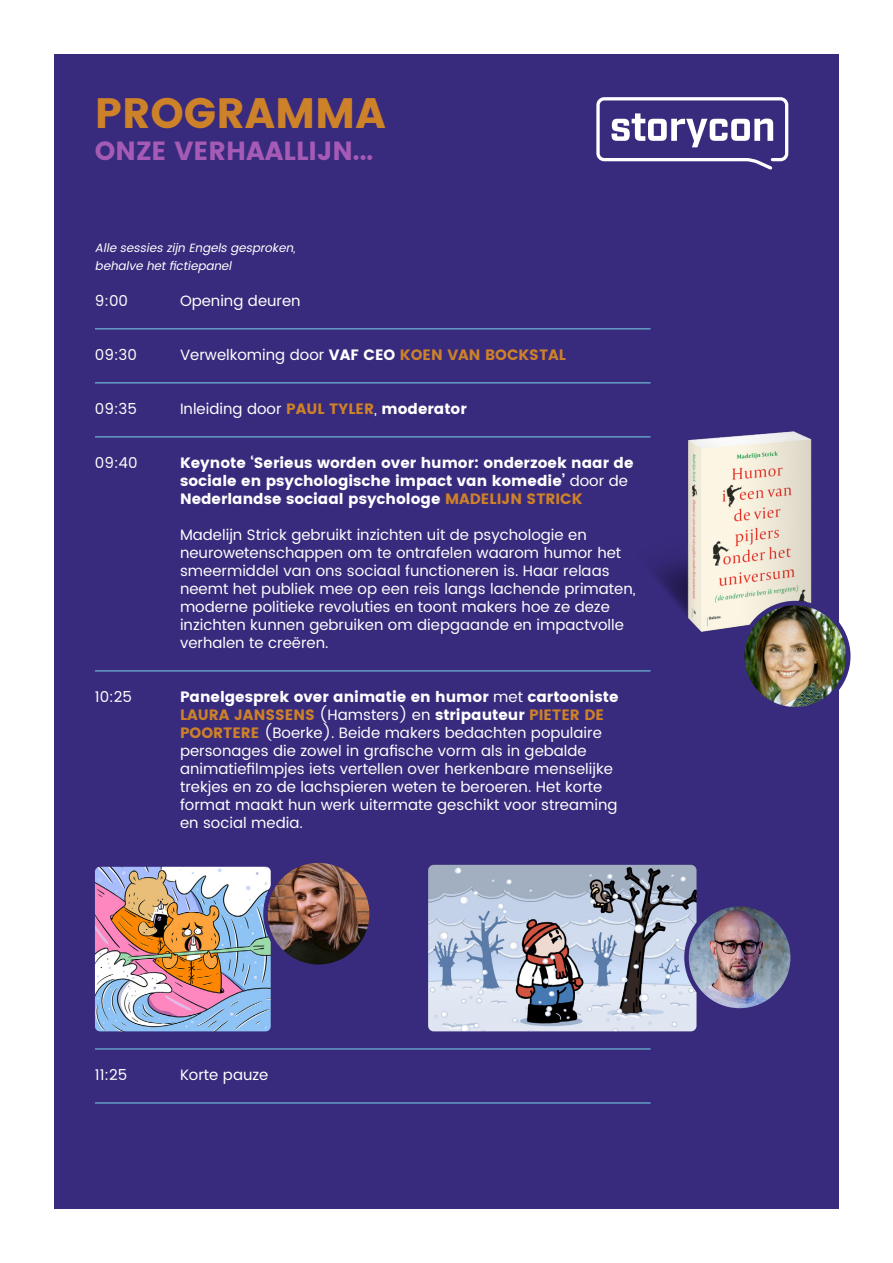
<style>
.page{position:relative;width:893px;height:1263px;background:#fff}
.page>*{position:absolute;margin:0;border:0;box-sizing:border-box;transform-origin:0 0}
.t1{font:700 42.45px "Poppins";color:#cd8129}
.t2{font:700 26.25px "Poppins";color:#a55bb5}
.t3{font:15px/18px "Poppins";color:#fff}
.t4{font:700 15px/18px "Poppins";color:#fff}
.t5{font:italic 12px/18px "Poppins";color:#fff}
.s1{font-weight:700}
.s2{font-weight:700;color:#cd8129}
.s3{font-weight:400}
.s4{color:#cd8129}
</style>
<div class="page">
<div style="left:54px;top:54px;width:785px;height:1155px;background:#382a7c"></div>
<hr style="left:95px;top:328px;width:556px;height:1px;background:#79d8ea">
<hr style="left:95px;top:382px;width:556px;height:1px;background:#79d8ea">
<hr style="left:95px;top:436px;width:556px;height:1px;background:#79d8ea">
<hr style="left:95px;top:670px;width:556px;height:1px;background:#79d8ea">
<hr style="left:95px;top:1048px;width:556px;height:1px;background:#79d8ea">
<hr style="left:95px;top:1102px;width:556px;height:1px;background:#79d8ea">
<svg style="left:596px;top:97px;width:193px;height:73px"></svg>
<img style="left:634px;top:431px;width:178px;height:201px">
<img style="left:95px;top:867px;width:176px;height:164px">
<img style="left:428px;top:865px;width:268px;height:166px">
<img style="left:265px;top:861px;width:107px;height:106px;border-radius:53px">
<div style="left:263px;top:858px;width:111px;height:111px;border:4px solid #382a7c;border-radius:50%"></div>
<img style="left:686px;top:904px;width:107px;height:106px;border-radius:53px">
<div style="left:684px;top:902px;width:111px;height:111px;border:4px solid #382a7c;border-radius:50%"></div>
<img style="left:742px;top:603px;width:106px;height:106px;border-radius:53px">
<div style="left:740px;top:601px;width:110px;height:110px;border:4px solid #382a7c;border-radius:50%"></div>
<h1 class="t1" style="left:95px;top:88px;width:292px">PROGRAMMA</h1>
<h2 class="t2" style="left:95px;top:136px;width:280px">ONZE VERHAALLIJN...</h2>
<p class="t5" style="left:95px;top:239px;width:205px">Alle sessies zijn Engels gesproken, behalve hetfictiepanel</p>
<p class="t3" style="left:95px;top:292px;width:35px">9:00</p>
<p class="t3" style="left:180px;top:292px;width:122px">Opening deuren</p>
<p class="t3" style="left:95px;top:346px;width:43px">09:30</p>
<p class="t3" style="left:180px;top:346px;width:387px">Verwelkoming door <span class="s1">VAF CEO</span> <span class="s2">KOEN VAN BOCKSTAL</span></p>
<p class="t3" style="left:95px;top:400px;width:43px">09:35</p>
<p class="t3" style="left:180px;top:400px;width:288px">Inleiding door <span class="s2">PAUL TYLER</span>, <span class="s1">moderator</span></p>
<p class="t3" style="left:95px;top:454px;width:44px">09:40</p>
<p class="t4" style="left:180px;top:454px;width:455px">Keynote ‘Serieus worden over humor: onderzoek naar de sociale en psychologische impact van komedie’ <span class="s3">door de<br></span>Nederlandse sociaal psychologe <span class="s4">MADELIJN STRICK</span></p>
<p class="t3" style="left:180px;top:526px;width:457px">Madelijn Strick gebruikt inzichten uit de psychologie en neurowetenschappen om te ontrafelen waarom humor het smeermiddel van ons sociaal functioneren is. Haar relaas neemt het publiek mee op een reis langs lachende primaten, moderne politieke revoluties en toont makers hoe ze deze inzichten kunnen gebruiken om diepgaande en impactvolle verhalen te creëren.</p>
<p class="t3" style="left:95px;top:688px;width:39px">10:25</p>
<p class="t3" style="left:180px;top:688px;width:440px"><span class="s1">Panelgesprek over animatie en humor</span> met <span class="s1">cartooniste </span><span class="s2">LAURA JANSSENS</span> (Hamsters) en <span class="s1">stripauteur</span> <span class="s2">PIETER DE POORTERE</span> (Boerke). Beide makers bedachten populaire personages die zowel in grafische vorm als in gebalde animatiefilmpjes iets vertellen over herkenbare menselijke trekjes en zo de lachspieren weten te beroeren. Het korte format maakt hun werk uitermate geschikt voor streaming en social media.</p>
<p class="t3" style="left:95px;top:1066px;width:34px">11:25</p>
<p class="t3" style="left:180px;top:1066px;width:90px">Korte pauze</p>
</div>
